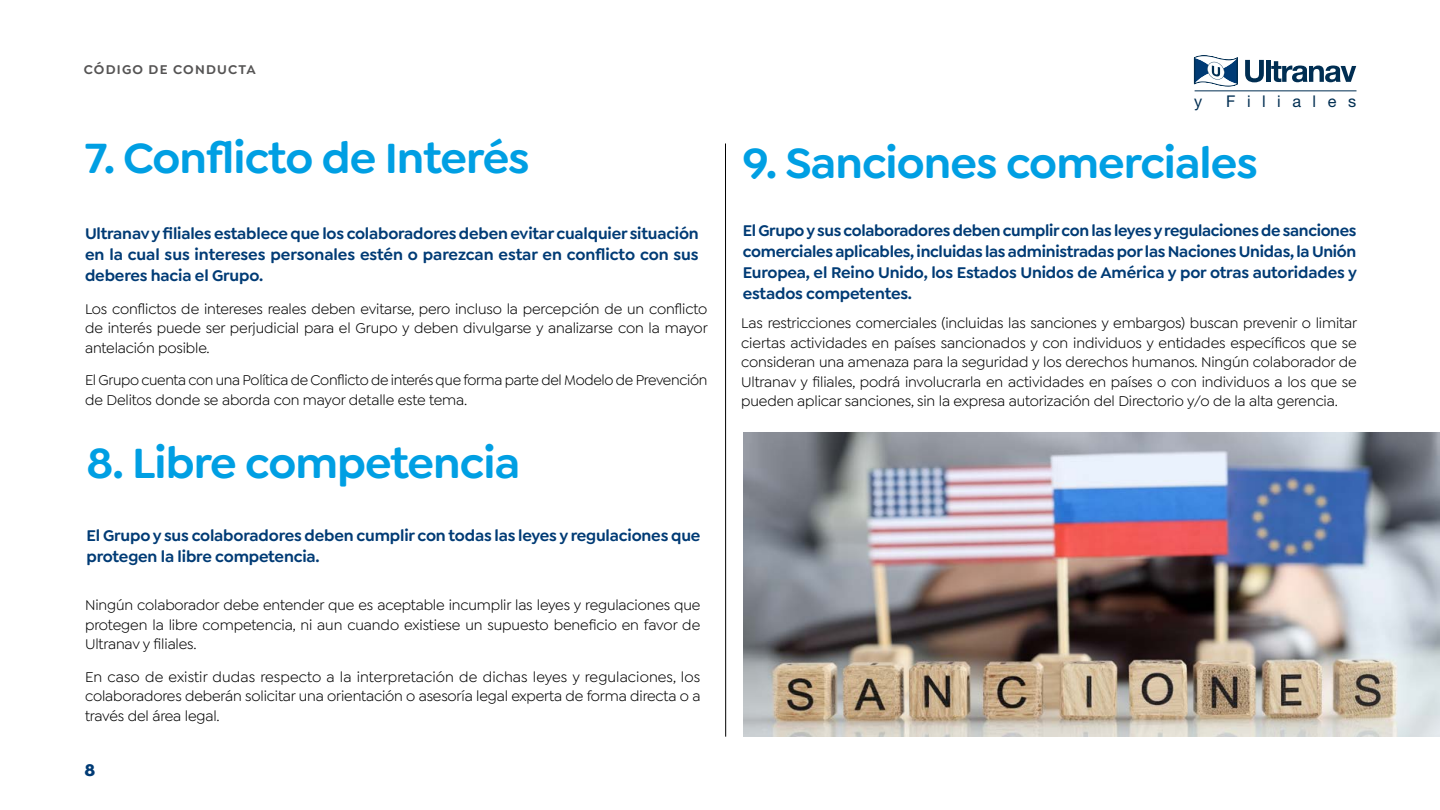
<style>
.page{position:relative;width:1440px;height:810px;background:#fff}
.page>*{position:absolute;margin:0;border:0;box-sizing:border-box;transform-origin:0 0}
.t1{font:600 45px "Goldplay";letter-spacing:-.02em;color:#009fe3}
.t2{font:700 18px "Goldplay";color:#003b75}
.t3{font:600 16.5px/21px "Goldplay";letter-spacing:-.01em;color:#003b75;text-align:justify}
.t4{font:16.2px "Helvetica Neue LT Std";letter-spacing:.71em;color:#002e52}
.t5{font:15px/19.5px "Goldplay";letter-spacing:-.01em;color:#000;text-align:justify}
.t6{font:600 13.5px "Goldplay";letter-spacing:.09em;color:#555454}
</style>
<div class="page">
<svg style="left:1194px;top:55px;width:44px;height:32px"></svg>
<svg style="left:1245px;top:60px;width:19px;height:22px"></svg>
<hr style="left:1266px;top:60px;width:4px;height:22px;background:#002e52">
<svg style="left:1271px;top:61px;width:85px;height:21px"></svg>
<hr style="left:1194px;top:91px;width:162px;height:1px;background:#002e52">
<hr style="left:725px;top:144px;width:1px;height:593px;background:#000">
<img style="left:744px;top:433px;width:696px;height:304px">
<p class="t6" style="left:84px;top:61px;width:173px">CÓDIGO DE CONDUCTA</p>
<h1 class="t1" style="left:85px;top:130px;width:446px">7. Conflicto de Interés</h1>
<p class="t3" style="left:85px;top:223px;width:615px">Ultranav y filiales establece que los colaboradores deben evitar cualquier situación en la cual sus intereses personales estén o parezcan estar en conflicto con sus deberes hacia el Grupo.</p>
<p class="t5" style="left:85px;top:299px;width:624px">Los conflictos de intereses reales deben evitarse, pero incluso la percepción de un conflicto de interés puede ser perjudicial para el Grupo y deben divulgarse y analizarse con la mayor antelación posible.</p>
<p class="t5" style="left:85px;top:370px;width:624px">El Grupo cuenta con una Política de Conflicto de interés que forma parte del Modelo de Prevención de Delitos donde se aborda con mayor detalle este tema.</p>
<h1 class="t1" style="left:87px;top:435px;width:435px">8. Libre competencia</h1>
<p class="t3" style="left:87px;top:525px;width:615px">El Grupo y sus colaboradores deben cumplir con todas las leyes y regulaciones que protegen la libre competencia.</p>
<p class="t5" style="left:85px;top:596px;width:617px">Ningún colaborador debe entender que es aceptable incumplir las leyes y regulaciones que protegen la libre competencia, ni aun cuando existiese un supuesto beneficio en favor de Ultranav y filiales.</p>
<p class="t5" style="left:85px;top:667px;width:617px">En caso de existir dudas respecto a la interpretación de dichas leyes y regulaciones, los colaboradores deberán solicitar una orientación o asesoría legal experta de forma directa o a través del área legal.</p>
<p class="t2" style="left:85px;top:758px;width:12px">8</p>
<p class="t4" style="left:1194px;top:92px;width:10px">y</p>
<p class="t4" style="left:1226px;top:92px;width:131px">Filiales</p>
<h1 class="t1" style="left:743px;top:135px;width:517px">9. Sanciones comerciales</h1>
<p class="t3" style="left:743px;top:219px;width:616px">El Grupo y sus colaboradores deben cumplir con las leyes y regulaciones de sanciones comerciales aplicables, incluidas las administradas por las Naciones Unidas, la Unión Europea, el Reino Unido, los Estados Unidos de América y por otras autoridades y estados competentes.</p>
<p class="t5" style="left:741px;top:313px;width:617px">Las restricciones comerciales (incluidas las sanciones y embargos) buscan prevenir o limitar ciertas actividades en países sancionados y con individuos y entidades específicos que se consideran una amenaza para la seguridad y los derechos humanos. Ningún colaborador de Ultranav y filiales, podrá involucrarla en actividades en países o con individuos a los que se pueden aplicar sanciones, sin la expresa autorización del Directorio y/o de la alta gerencia.</p>
</div>
